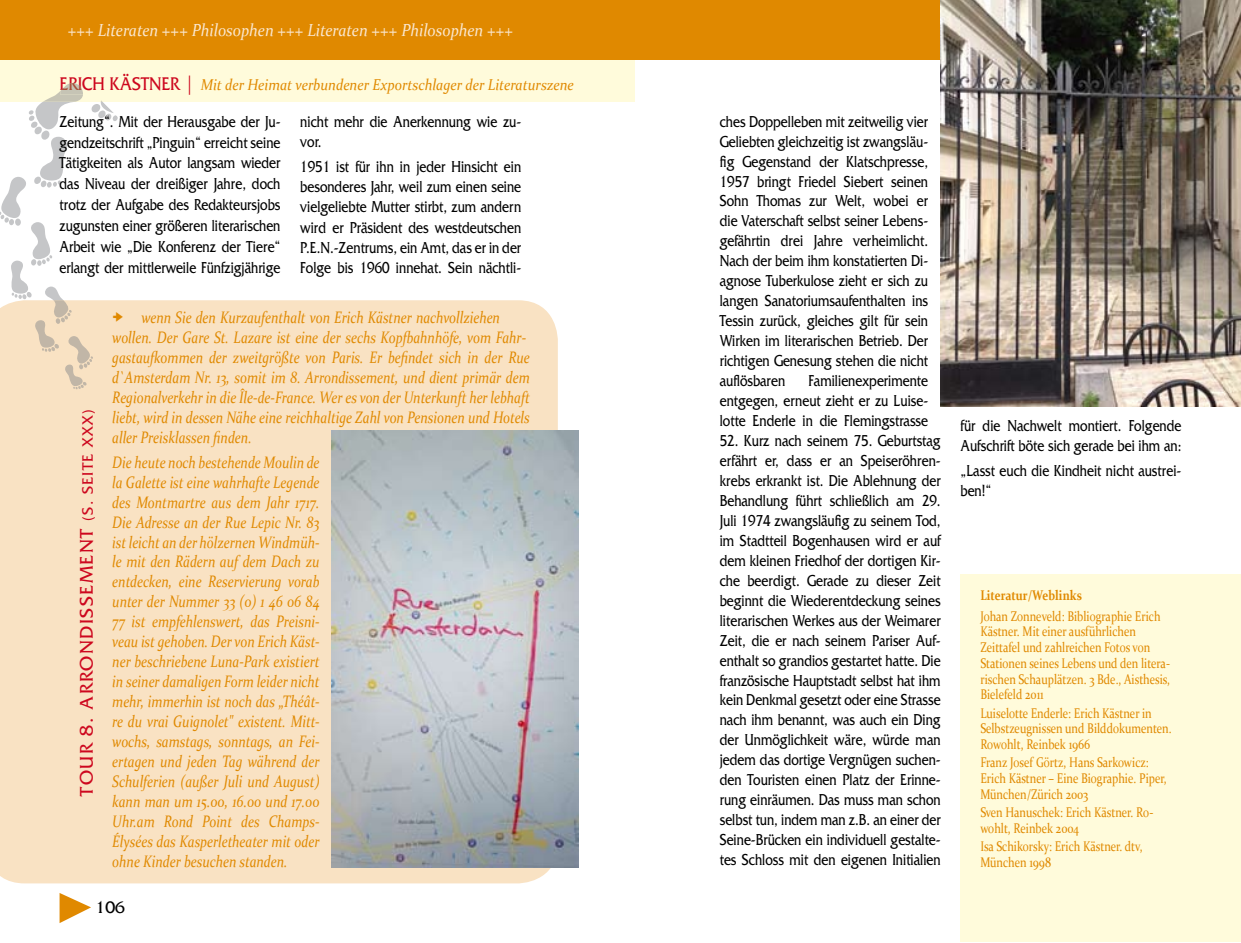
<style>
.page{position:relative;width:1241px;height:943px;background:#fff}
.page>*{position:absolute;margin:0;border:0;box-sizing:border-box;transform-origin:0 0}
.t1{font:19.25px "Friz Quadrata";letter-spacing:.075em;color:#cd071e}
.t2{font:italic 17.5px "Constantia";color:#fae7cf;scale:.9 1}
.t3{font:17.5px "Friz Quadrata";color:#000}
.t4{font:16.62px/19.9px "Friz Quadrata";color:#000;text-align:justify;scale:.8 1}
.t5{font:italic 16.62px/19.9px "Constantia";color:#e08900;scale:.8 1}
.t6{font:italic 15.75px "Constantia";color:#e08900;scale:.89 1}
.t7{font:14px/15.8px "Constantia";color:#e08900;scale:.8 1}
.t8{font:700 14px "Constantia";color:#e08900;scale:.8 1}
.s1{font-family:"Friz Quadrata";font-style:normal;font-size:19.25px;color:#cd071e}
.s2{font-size:15.75px}
</style>
<div class="page">
<div style="left:0;top:60px;width:620px;height:42px;background:#fffbdb"></div>
<svg style="left:60px;top:893px;width:31px;height:30px"></svg>
<div style="left:0;top:0;width:620px;height:60px;background:#e08900"></div>
<div style="left:0;top:300px;width:557px;height:583px;background:#f9e2c3"></div>
<img style="left:332px;top:430px;width:246px;height:437px">
<div style="left:620px;top:60px;width:15px;height:42px;background:#fffbdb"></div>
<div style="left:620px;top:0;width:620px;height:60px;background:#e08900"></div>
<img style="left:940px;top:0;width:300px;height:407px">
<div style="left:960px;top:574px;width:280px;height:367px;background:#fffbdb"></div>
<svg style="left:0;top:83px;width:123px;height:306px"></svg>
<p class="t2" style="left:68px;top:18px;width:496px">+++ Literaten +++ Philosophen +++ Literaten +++ Philosophen +++</p>
<p class="t6" style="left:60px;top:74px;width:579px"><span class="s1">ERICH KÄSTNER |</span> Mit der Heimat verbundener Exportschlager der Literaturszene</p>
<p class="t4" style="left:60px;top:111px;width:277px;line-height:20.8px">Zeitung“. Mit der Herausgabe der Ju&shy;gendzeitschrift „Pinguin“ erreicht seine Tätigkeiten als Autor langsam wieder das Niveau der dreißiger Jahre, doch trotz der Aufgabe des Redakteursjobs zugunsten einer größeren literarischen Arbeit wie „Die Konferenz der Tiere“ erlangt der mittlerweile Fünfzigjährige</p>
<p class="t4" style="left:300px;top:111px;width:277px">nicht mehr die Anerkennung wie zu&shy;vor.</p>
<p class="t4" style="left:300px;top:157px;width:277px">1951 ist für ihn in jeder Hinsicht ein besonderes Jahr, weil zum einen seine vielgeliebte Mutter stirbt, zum andern wird er Präsident des westdeutschen P.E.N.-Zentrums, ein Amt, das er in der Folge bis 1960 innehat. Sein nächtli-</p>
<p class="t1" style="left:76px;top:795px;width:388px;rotate:-90deg">TOUR 8. ARRONDISSEMENT <span class="s2">(S. SEITE XXX)</span></p>
<p class="t5" style="left:112px;top:306px;width:523px;text-indent:29px">wenn Sie den Kurzaufenthalt von Erich Kästner nachvollziehen wollen. Der Gare St. Lazare ist eine der sechs Kopfbahnhöfe, vom Fahr&shy;gastaufkommen der zweitgrößte von Paris. Er befindet sich in der Rue d`Amsterdam Nr. 13, somit im 8. Arrondissement, und dient primär dem Regionalverkehr in die Île-de-France. Wer es von der Unterkunft her lebhaft liebt, wird in dessen Nähe eine reichhaltige Zahl von Pensionen und Hotels aller Preisklassen finden.</p>
<p class="t5" style="left:112px;top:451px;width:261px;text-align:justify">Die heute noch bestehende Moulin de la Galette ist eine wahrhafte Legende des Montmartre aus dem Jahr 1717.<br>Die Adresse an der Rue Lepic Nr. 83 ist leicht an der hölzernen Windmüh&shy;le mit den Rädern auf dem Dach zu entdecken, eine Reservierung vorab unter der Nummer 33 (0) 1 46 06 84<br>77 ist empfehlenswert, das Preisni&shy;veau ist gehoben. Der von Erich Käst&shy;ner beschriebene Luna-Park existiert in seiner damaligen Form leider nicht mehr, immerhin ist noch das „Théât&shy;re du vrai Guignolet" existent. Mitt&shy;wochs, samstags, sonntags, an Fei&shy;ertagen und jeden Tag während der Schulferien (außer Juli und August) kann man um 15.00, 16.00 und 17.00<br>Uhr.am Rond Point des Champs-Élysées das Kasperletheater mit oder ohne Kinder besuchen standen.</p>
<p class="t3" style="left:95px;top:897px;width:31px">106</p>
<p class="t4" style="left:719px;top:111px;width:262px">ches Doppelleben mit zeitweilig vier Geliebten gleichzeitig ist zwangsläu&shy;fig Gegenstand der Klatschpresse, 1957 bringt Friedel Siebert seinen Sohn Thomas zur Welt, wobei er die Vaterschaft selbst seiner Lebens&shy;gefährtin drei Jahre verheimlicht.<br>Nach der beim ihm konstatierten Di&shy;agnose Tuberkulose zieht er sich zu langen Sanatoriumsaufenthalten ins Tessin zurück, gleiches gilt für sein Wirken im literarischen Betrieb. Der richtigen Genesung stehen die nicht auflösbaren</p>
<p class="t4" style="left:719px;top:371px;width:262px;text-indent:89px">Familienexperimente entgegen, erneut zieht er zu Luise&shy;lotte Enderle in die Flemingstrasse</p>
<p class="t4" style="left:719px;top:431px;width:277px">52. Kurz nach seinem 75. Geburtstag erfährt er, dass er an Speiseröhren&shy;krebs erkrankt ist. Die Ablehnung der Behandlung führt schließlich am 29.<br>Juli 1974 zwangsläufig zu seinem Tod, im Stadtteil Bogenhausen wird er auf dem kleinen Friedhof der dortigen Kir&shy;che beerdigt. Gerade zu dieser Zeit beginnt die Wiederentdeckung seines literarischen Werkes aus der Weimarer Zeit, die er nach seinem Pariser Auf&shy;enthalt so grandios gestartet hatte. Die französische Hauptstadt selbst hat ihm kein Denkmal gesetzt oder eine Strasse nach ihm benannt, was auch ein Ding der Unmöglichkeit wäre, würde man jedem das dortige Vergnügen suchen&shy;den Touristen einen Platz der Erinne&shy;rung einräumen. Das muss man schon selbst tun, indem man z.B. an einer der Seine-Brücken ein individuell gestalte&shy;tes Schloss mit den eigenen Initialien</p>
<p class="t4" style="left:960px;top:416px;width:277px">für die Nachwelt montiert. Folgende<br>Aufschrift böte sich gerade bei ihm an:</p>
<p class="t4" style="left:960px;top:461px;width:277px">„Lasst euch die Kindheit nicht austrei&shy;ben!“</p>
<p class="t8" style="left:980px;top:585px;width:128px">Literatur/Weblinks</p>
<p class="t7" style="left:980px;top:607px;width:239px">Johan Zonneveld: Bibliographie Erich Kästner. Mit einer ausführlichen Zeittafel und zahlreichen Fotos von Stationen seines Lebens und den litera&shy;rischen Schauplätzen. 3 Bde., Aisthesis, Bielefeld 2011</p>
<p class="t7" style="left:980px;top:704px;width:240px">Luiselotte Enderle: Erich Kästner in<br>Selbstzeugnissen und Bilddokumenten.<br>Rowohlt, Reinbek 1966</p>
<p class="t7" style="left:980px;top:754px;width:234px">Franz Josef Görtz, Hans Sarkowicz:<br>Erich Kästner – Eine Biographie. Piper,<br>München/Zürich 2003</p>
<p class="t7" style="left:980px;top:803px;width:218px">Sven Hanuschek: Erich Kästner. Ro&shy;wohlt, Reinbek 2004</p>
<p class="t7" style="left:980px;top:837px;width:204px">Isa Schikorsky: Erich Kästner. dtv,<br>München 1998</p>
</div>
